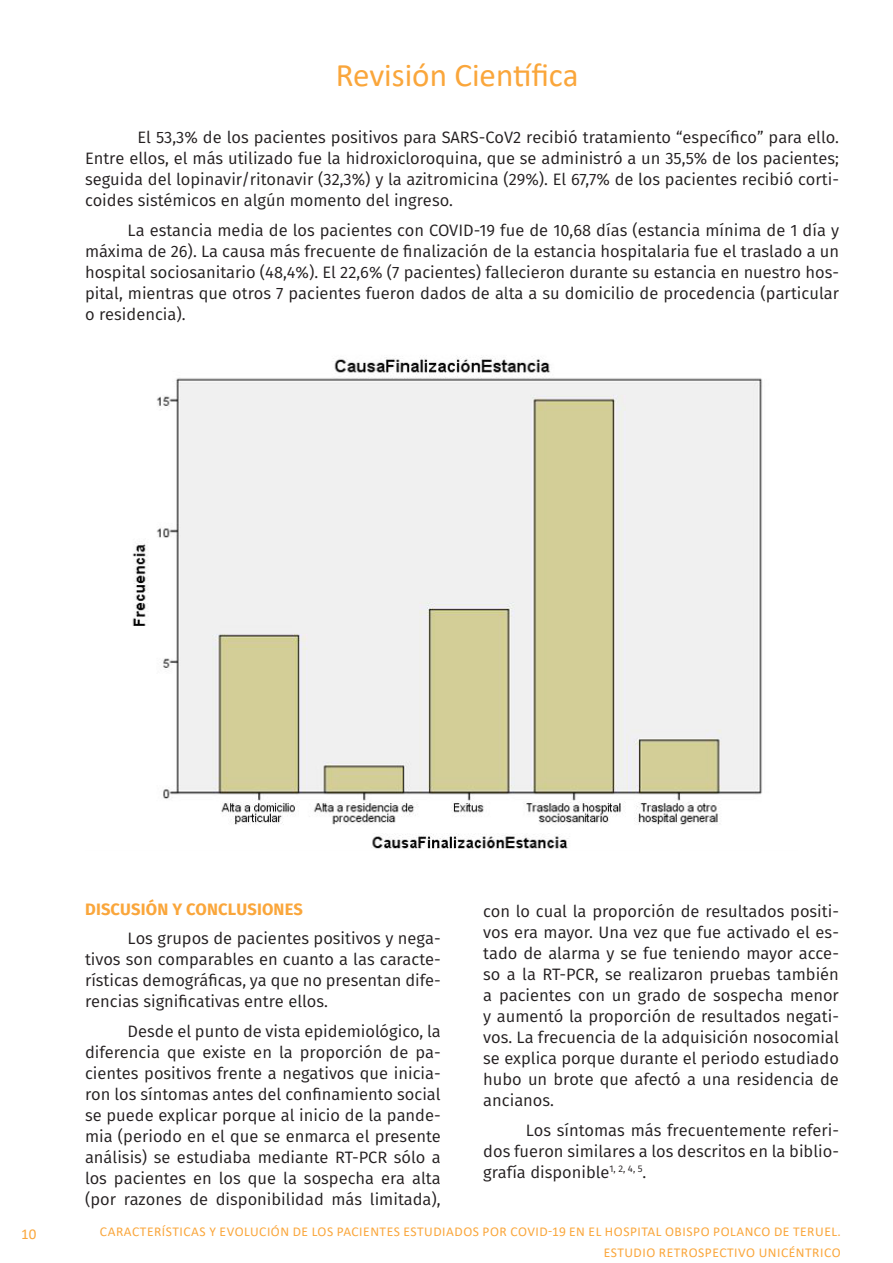
<style>
.page{position:relative;width:893px;height:1263px;background:#fff}
.page>*{position:absolute;margin:0;border:0;box-sizing:border-box;transform-origin:0 0}
.t1{font:33px "Calibri";color:#faa63b}
.Texto{font:16.5px/21px "Fira Sans";color:#231f20;text-align:justify}
.encabezado{font:700 16.5px "Fira Sans";letter-spacing:.01em;color:#faa63b}
.t2{font:15px "Calibri";color:#faa63b}
.t3{font:13.5px/21px "Calibri";letter-spacing:.04em;color:#faa63b;text-align:right}
</style>
<div class="page">
<img style="left:132px;top:356px;width:630px;height:493px">
<h1 class="t1" style="left:336px;top:53px;width:244px">Revisión Científica</h1>
<p class="Texto" style="left:85px;top:126px;width:755px;text-indent:52px">El 53,3% de los pacientes positivos para SARS-CoV2 recibió tratamiento “específico” para ello.<br>Entre ellos, el más utilizado fue la hidroxicloroquina, que se administró a un 35,5% de los pacientes; seguida del lopinavir/ritonavir (32,3%) y la azitromicina (29%). El 67,7% de los pacientes recibió corti&shy;coides sistémicos en algún momento del ingreso.</p>
<p class="Texto" style="left:85px;top:219px;width:755px;text-indent:43px">La estancia media de los pacientes con COVID-19 fue de 10,68 días (estancia mínima de 1 día y máxima de 26). La causa más frecuente de finalización de la estancia hospitalaria fue el traslado a un hospital sociosanitario (48,4%). El 22,6% (7 pacientes) fallecieron durante su estancia en nuestro hos&shy;pital, mientras que otros 7 pacientes fueron dados de alta a su domicilio de procedencia (particular o residencia).</p>
<p class="t2" style="left:21px;top:1223px;width:17px">10</p>
<p class="encabezado" style="left:85px;top:895px;width:219px">DISCUSIÓN Y CONCLUSIONES</p>
<p class="Texto" style="left:85px;top:928px;width:357px;text-indent:43px">Los grupos de pacientes positivos y nega&shy;tivos son comparables en cuanto a las caracte&shy;rísticas demográficas, ya que no presentan dife&shy;rencias significativas entre ellos.</p>
<p class="Texto" style="left:85px;top:1020px;width:357px;text-indent:43px">Desde el punto de vista epidemiológico, la diferencia que existe en la proporción de pa&shy;cientes positivos frente a negativos que inicia&shy;ron los síntomas antes del confinamiento social se puede explicar porque al inicio de la pande&shy;mia (periodo en el que se enmarca el presente análisis) se estudiaba mediante RT-PCR sólo a los pacientes en los que la sospecha era alta (por razones de disponibilidad más limitada),</p>
<p class="Texto" style="left:483px;top:901px;width:357px">con lo cual la proporción de resultados positi&shy;vos era mayor. Una vez que fue activado el es&shy;tado de alarma y se fue teniendo mayor acce&shy;so a la RT-PCR, se realizaron pruebas también a pacientes con un grado de sospecha menor y aumentó la proporción de resultados negati&shy;vos. La frecuencia de la adquisición nosocomial se explica porque durante el periodo estudiado hubo un brote que afectó a una residencia de ancianos.</p>
<p class="Texto" style="left:483px;top:1119px;width:357px;text-indent:43px">Los síntomas más frecuentemente referi&shy;dos fueron similares a los descritos en la biblio&shy;grafía disponible<sup>1,</sup> <sup>2,</sup> <sup>4,</sup> <sup>5</sup>.</p>
<p class="t3" style="left:100px;top:1221px;width:742px">CARACTERÍSTICAS Y EVOLUCIÓN DE LOS PACIENTES ESTUDIADOS POR COVID-19 EN EL HOSPITAL OBISPO POLANCO DE TERUEL.<br>ESTUDIO RETROSPECTIVO UNICÉNTRICO</p>
</div>
